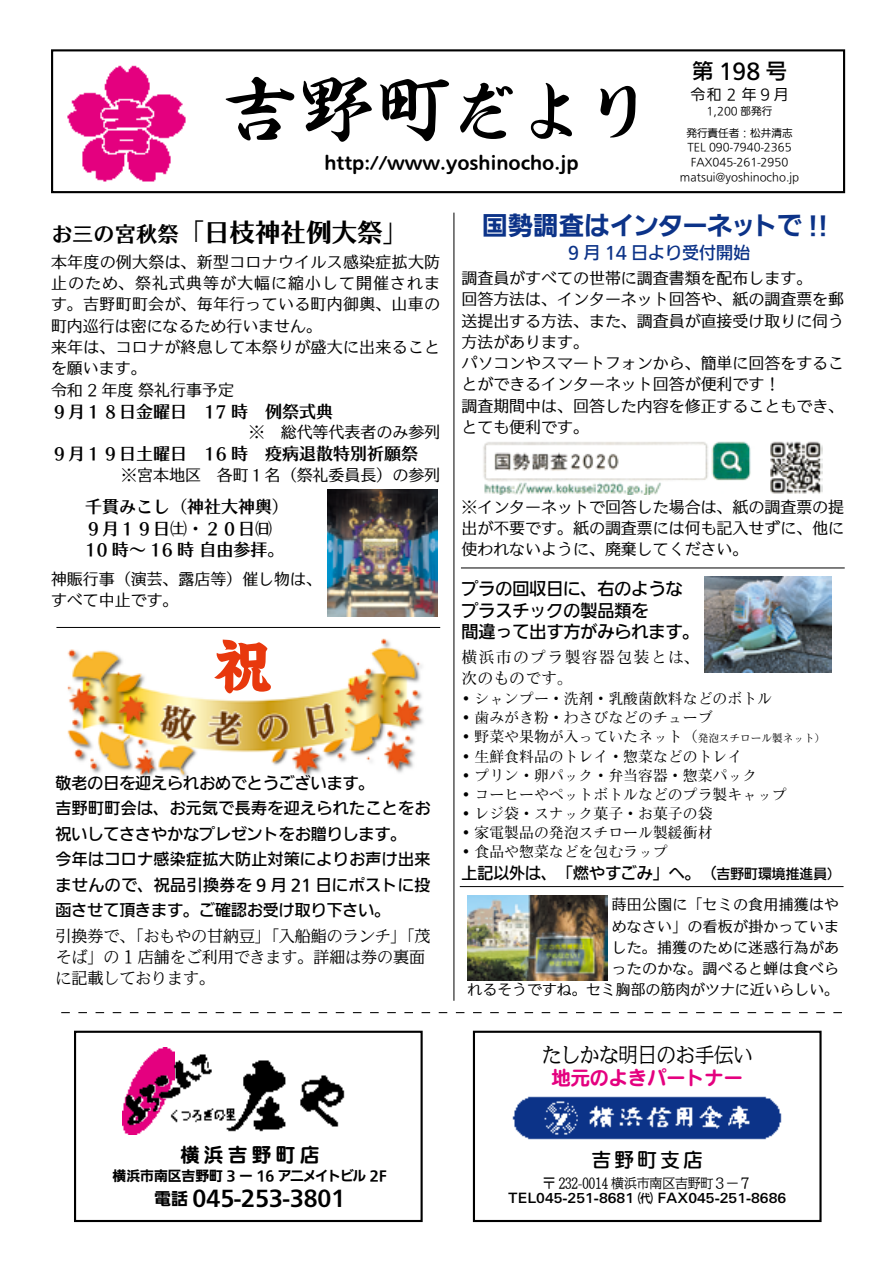
<style>
.page{position:relative;width:893px;height:1263px;background:#fff}
.page>*{position:absolute;margin:0;border:0;box-sizing:border-box;transform-origin:0 0}
.t1{font:59.55px "N Bshinkai UB";color:#e8380d}
.t2{font:25.5px "Iwa Min Go Pro Eb";color:#000}
.t3{font:700 25.5px "Iwa UD Go Dsp Pro";letter-spacing:-.05em;color:#0c3388}
.t4{font:700 21.3px "Iwa UD Go Dsp Pro";color:#000}
.t5{font:500 21.3px "Iwa UD Go Dsp Pro";color:#000}
.t6{font:19.2px "Iwa UD Nw M Pro Mp";color:#000}
.t7{font:700 19.2px "Iwa UDR Go Pro";color:#e4007f}
.t8{font:700 19.2px "Iwa UDR Go Pro";letter-spacing:.25em;color:#000}
.t9{font:500 19.2px "Iwa UDR Go Pro";letter-spacing:.2em;color:#000}
.t10{font:700 16.95px/21.3px "Iwa Min Go Pro";color:#000;text-align:justify}
.t11{font:500 16.95px/21.3px "Iwa UD Go Dsp Pro";color:#000}
.t12{font:16.95px "Iwa UDR Go Pro Eb";color:#000}
.t13{font:500 16.95px "Iwa UD Go Dsp Pro";color:#0c3388}
.t14{font:500 15.9px/21.3px "Iwa Min Go Pro";color:#000}
.t15{font:500 15.9px/25.5px "Iwa UD Go Dsp Pro";letter-spacing:.025em;color:#000}
.t16{font:500 15.9px/21.3px "Iwa Min Go Pro";letter-spacing:.02em;color:#000}
.t17{font:100 15.9px/21.3px "Iwa UD Min Pro";color:#000}
.t18{font:500 15.9px "Iwa UD Go Dsp Pro";color:#000}
.t19{font:500 15.9px/21.3px "Iwa Min Pro";letter-spacing:.08em;color:#000}
.t20{font:500 14.85px "Iwa Min Pro";color:#000}
.t21{font:500 14.85px/21.3px "Iwa Min Go Pro";letter-spacing:.02em;color:#000;text-align:right}
.t22{font:100 14.85px "Iwa UD Go Dsp Pro";letter-spacing:.25em;color:#000}
.t23{font:700 13.8px "Iwa UD Go Dsp Pro";color:#000}
.t24{font:12.75px "Iwa G News Pro Db";color:#000;scale:1.2 1}
.t25{font:12.75px "Iwa UD Nw M Pro Mp";color:#000}
.t26{font:100 10.65px/14.9px "Iwa UD Go Dsp Pro";color:#000;text-align:center}
.s1{font-size:21.3px}
.s2{font-size:10.65px}
.s3{font-size:13.8px}
.s4{font-size:16.95px}
</style>
<div class="page">
<svg style="left:61px;top:1012px;width:781px;height:1px"></svg>
<div style="left:473px;top:1031px;width:349px;height:191px;border:2px solid #000"></div>
<img style="left:512px;top:1096px;width:270px;height:44px">
<div style="left:51px;top:49px;width:794px;height:144px;border:2px solid #000"></div>
<img style="left:67px;top:65px;width:119px;height:117px">
<hr style="left:454px;top:213px;width:1px;height:788px;background:#000">
<svg style="left:226px;top:77px;width:410px;height:65px"></svg>
<div style="left:74px;top:1031px;width:349px;height:191px;border:2px solid #000"></div>
<img style="left:122px;top:1047px;width:223px;height:88px">
<hr style="left:56px;top:627px;width:384px;height:1px;background:#000">
<hr style="left:461px;top:568px;width:384px;height:1px;background:#000">
<hr style="left:460px;top:886px;width:383px;height:1px;background:#000">
<img style="left:67px;top:638px;width:357px;height:140px">
<img style="left:327px;top:489px;width:110px;height:127px">
<img style="left:483px;top:441px;width:339px;height:53px">
<img style="left:704px;top:577px;width:127px;height:96px">
<img style="left:468px;top:895px;width:139px;height:85px">
<p class="t12" style="left:324px;top:151px;width:256px">http://www.yoshinocho.jp</p>
<h3 class="t5" style="left:692px;top:55px;width:96px">第 198 号</h3>
<p class="t22" style="left:690px;top:84px;width:100px">令和2年9月</p>
<p class="t26" style="left:686px;top:101px;width:108px;line-height:21.3px">1,200 部発行<br>発行責任者：松井清志</p>
<p class="t26" style="left:680px;top:141px;width:121px">TEL 090-7940-2365<br>FAX045-261-2950 matsui@yoshinocho.jp</p>
<h2 class="t2" style="left:51px;top:214px;width:359px"><span class="s1">お三の宮秋祭</span>「日枝神社例大祭」</h2>
<p class="t16" style="left:51px;top:252px;width:391px">本年度の例大祭は、新型コロナウイルス感染症拡大防止のため、祭礼式典等が大幅に縮小して開催されます。吉野町町会が、毎年行っている町内御輿、山車の町内巡行は密になるため行いません。<br>来年は、コロナが終息して本祭りが盛大に出来ることを願います。<br>令和 2 年度 祭礼行事予定</p>
<p class="t10" style="left:51px;top:402px;width:284px">９月１８日金曜日　17 時　例祭式典</p>
<p class="t14" style="left:249px;top:422px;width:193px">※　総代等代表者のみ参列</p>
<p class="t10" style="left:51px;top:444px;width:369px">９月１９日土曜日　16 時　疫病退散特別祈願祭</p>
<p class="t14" style="left:121px;top:465px;width:320px">※宮本地区　各町１名（祭礼委員長）の参列</p>
<p class="t10" style="left:51px;top:497px;width:240px">　　千貫みこし（神社大神輿）　　９月１９日㈯・２０日㈰　　　10 時～ 16 時 自由参拝。</p>
<p class="t14" style="left:51px;top:569px;width:273px">神賑行事（演芸、露店等）催し物は、すべて中止です。</p>
<h1 class="t1" style="left:213px;top:636px;width:61px">祝</h1>
<p class="t15" style="left:56px;top:770px;width:376px">敬老の日を迎えられおめでとうございます。<br>吉野町町会は、お元気で長寿を迎えられたことをお祝いしてささやかなプレゼントをお贈りします。<br>今年はコロナ感染症拡大防止対策によりお声け出来ませんので、祝品引換券を 9 月 21 日にポストに投函させて頂きます。ご確認お受け取り下さい。</p>
<p class="t17" style="left:56px;top:925px;width:376px">引換券で、「おもやの甘納豆」「入船鮨のランチ」「茂そば」の 1 店舗をご利用できます。詳細は券の裏面に記載しております。</p>
<h2 class="t3" style="left:482px;top:207px;width:348px">国勢調査はインターネットで !!</h2>
<p class="t13" style="left:568px;top:241px;width:184px">9 月 14 日より受付開始</p>
<p class="t14" style="left:461px;top:268px;width:384px">調査員がすべての世帯に調査書類を配布します。<br>回答方法は、インターネット回答や、紙の調査票を郵送提出する方法、また、調査員が直接受け取りに伺う方法があります。<br>パソコンやスマートフォンから、簡単に回答をすることができるインターネット回答が便利です！<br>調査期間中は、回答した内容を修正することもでき、とても便利です。</p>
<p class="t14" style="left:461px;top:497px;width:384px;text-align:justify">※インターネットで回答した場合は、紙の調査票の提出が不要です。紙の調査票には何も記入せずに、他に使われないように、廃棄してください。</p>
<p class="t11" style="left:461px;top:578px;width:240px">プラの回収日に、右のようなプラスチックの製品類を<br>間違って出す方がみられます。</p>
<p class="t19" style="left:461px;top:646px;width:240px">横浜市のプラ製容器包装とは、次のものです。</p>
<p class="t20" style="left:461px;top:689px;width:312px">• シャンプー・洗剤・乳酸菌飲料などのボトル</p>
<p class="t20" style="left:461px;top:708px;width:253px">• 歯みがき粉・わさびなどのチューブ</p>
<p class="t20" style="left:461px;top:727px;width:365px">• 野菜や果物が入っていたネット（<span class="s2">発泡スチロール製ネット）</span></p>
<p class="t20" style="left:461px;top:746px;width:282px">• 生鮮食料品のトレイ・惣菜などのトレイ</p>
<p class="t20" style="left:461px;top:765px;width:297px">• プリン・卵パック・弁当容器・惣菜パック</p>
<p class="t20" style="left:461px;top:784px;width:327px">• コーヒーやペットボトルなどのプラ製キャップ</p>
<p class="t20" style="left:461px;top:803px;width:253px">• レジ袋・スナック菓子・お菓子の袋</p>
<p class="t20" style="left:461px;top:823px;width:253px">• 家電製品の発泡スチロール製緩衝材</p>
<p class="t20" style="left:461px;top:842px;width:208px">• 食品や惣菜などを包むラップ</p>
<p class="t18" style="left:461px;top:862px;width:381px">上記以外は、「燃やすごみ」へ。（<span class="s3">吉野町環境推進員）</span></p>
<p class="t21" style="left:468px;top:895px;width:373px">蒔田公園に「セミの食用捕獲はや<br>めなさい」の看板が掛かっていま<br>した。捕獲のために迷惑行為があ<br>ったのかな。調べると蝉は食べら<br>れるそうですね。セミ胸部の筋肉がツナに近いらしい。</p>
<p class="t6" style="left:542px;top:1038px;width:212px">たしかな明日のお手伝い</p>
<p class="t7" style="left:552px;top:1064px;width:193px">地元のよきパートナー</p>
<p class="t8" style="left:180px;top:1140px;width:140px">横浜吉野町店</p>
<p class="t23" style="left:113px;top:1165px;width:276px">横浜市南区吉野町 3 ー 16 アニメイトビル 2F</p>
<h3 class="t4" style="left:154px;top:1182px;width:193px"><span class="s4">電話</span> 045-253-3801</h3>
<p class="t9" style="left:592px;top:1146px;width:112px">吉野町支店</p>
<p class="t25" style="left:543px;top:1172px;width:210px">〒 232-0014 横浜市南区吉野町３－７</p>
<p class="t24" style="left:508px;top:1188px;width:233px">TEL045-251-8681 ㈹ FAX045-251-8686</p>
</div>
